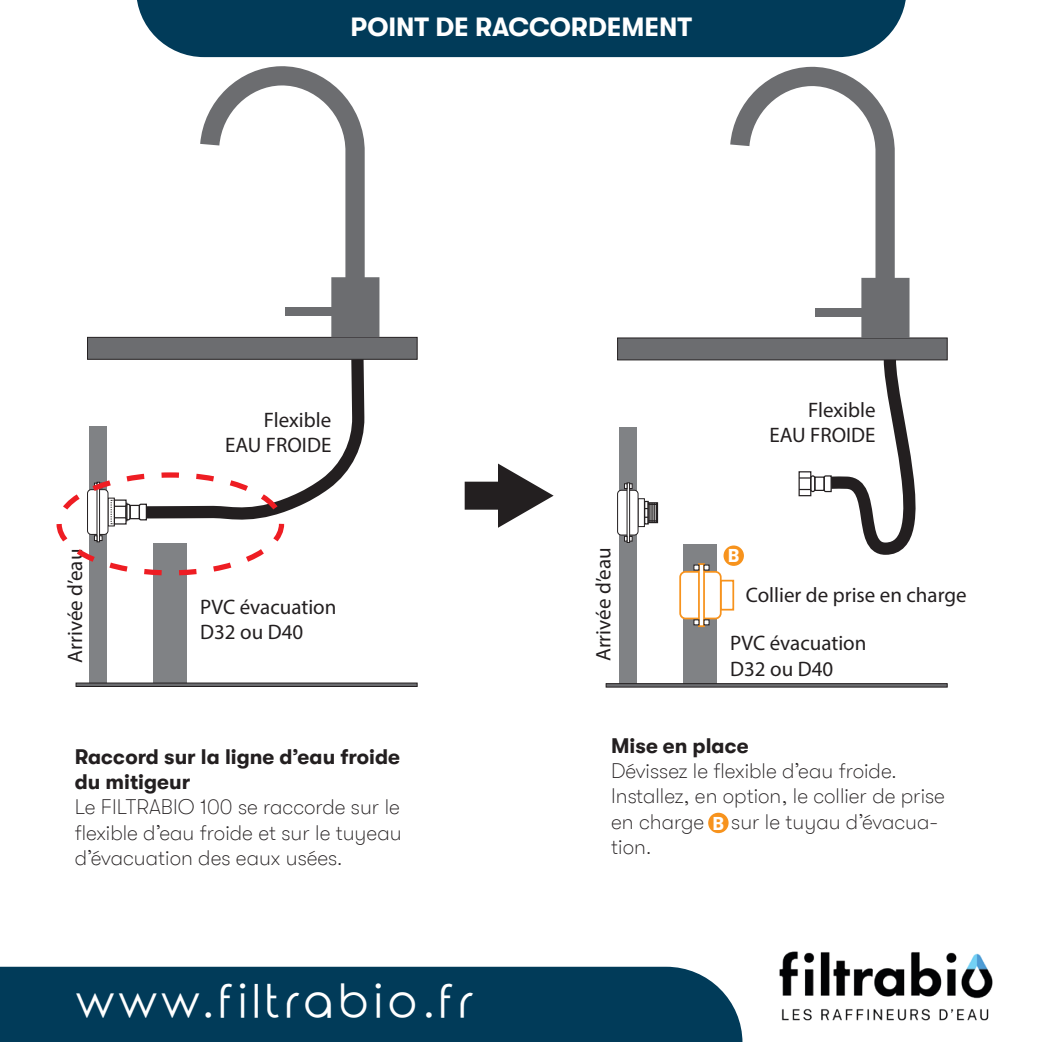
<style>
.page{position:relative;width:1042px;height:1042px;background:#fff}
.page>*{position:absolute;margin:0;border:0;box-sizing:border-box;transform-origin:0 0}
.t1{font:45.5px "Rounded Elegance";letter-spacing:.1em;color:#fff}
.t2{font:700 26.25px "GT Walsheim";color:#fff}
.t3{font:100 21px/25.2px "GT Walsheim";color:#231f20;text-align:justify}
.t4{font:21px/25.2px "Myriad Pro";color:#231f20;text-align:right}
.t5{font:700 21px/25.2px "GT Walsheim";color:#231f20}
.t6{font:700 18.55px "GT Walsheim";color:#fff}
</style>
<div class="page">
<div style="left:0;top:967px;width:742px;height:75px;background:#013b59"></div>
<div style="left:137px;top:0;width:769px;height:57px;background:#013b59"></div>
<svg style="left:87px;top:66px;width:330px;height:293px"></svg>
<div style="left:285px;top:307px;width:60px;height:9px;background:#6c6d70"></div>
<div style="left:153px;top:543px;width:34px;height:141px;background:#808285"></div>
<div style="left:89px;top:426px;width:17px;height:258px;background:#808285"></div>
<svg style="left:108px;top:498px;width:7px;height:28px"></svg>
<div style="left:88px;top:490px;width:20px;height:44px;background:#fff;border-radius:4px"></div>
<div style="left:87px;top:489px;width:21px;height:45px;border:1px solid #231f20;border-radius:4px"></div>
<div style="left:97px;top:482px;width:3px;height:60px;background:#fff;border:1px solid #231f20"></div>
<svg style="left:94px;top:483px;width:8px;height:5px"></svg>
<svg style="left:94px;top:535px;width:8px;height:6px"></svg>
<svg style="left:114px;top:499px;width:13px;height:25px"></svg>
<div style="left:125px;top:504px;width:6px;height:16px;border:1px solid #231f20;border-radius:2px"></div>
<div style="left:129px;top:505px;width:11px;height:14px;border:1px solid #231f20"></div>
<svg style="left:111px;top:500px;width:15px;height:24px"></svg>
<svg style="left:76px;top:683px;width:341px;height:4px"></svg>
<svg style="left:134px;top:347px;width:236px;height:190px"></svg>
<div style="left:683px;top:543px;width:34px;height:141px;background:#808285"></div>
<div style="left:720px;top:580px;width:14px;height:30px;background:#fff;border:2px solid #f7931d"></div>
<div style="left:680px;top:572px;width:41px;height:46px;background:#fff;border-radius:5px"></div>
<div style="left:679px;top:571px;width:42px;height:48px;border:2px solid #f7931d;border-radius:5px"></div>
<svg style="left:698px;top:570px;width:7px;height:57px"></svg>
<svg style="left:694px;top:620px;width:15px;height:5px"></svg>
<div style="left:619px;top:427px;width:17px;height:257px;background:#808285"></div>
<svg style="left:606px;top:683px;width:341px;height:4px"></svg>
<svg style="left:617px;top:66px;width:331px;height:504px"></svg>
<img style="left:779px;top:951px;width:214px;height:70px">
<div style="left:465px;top:482px;width:42px;height:28px;background:#231f20"></div>
<svg style="left:498px;top:463px;width:55px;height:65px"></svg>
<div style="left:56px;top:472px;width:228px;height:103px;border:5px dashed #ee1d23;border-radius:50%"></div>
<div style="left:723px;top:545px;width:21px;height:21px;background:#f7931d;border-radius:50%"></div>
<div style="left:708px;top:813px;width:20px;height:20px;background:#f7931d;border-radius:50%"></div>
<p class="t2" style="left:351px;top:12px;width:343px">POINT DE RACCORDEMENT</p>
<p class="t4" style="left:225px;top:407px;width:108px">Flexible<br>EAU FROIDE</p>
<p class="t4" style="left:769px;top:397px;width:108px">Flexible<br>EAU FROIDE</p>
<p class="t4" style="left:62px;top:663px;width:115px;rotate:-90deg">Arrivée d’eau</p>
<p class="t4" style="left:590px;top:661px;width:115px;rotate:-90deg">Arrivée d’eau</p>
<p class="t4" style="left:200px;top:594px;width:138px;text-align:left">PVC évacuation<br>D32 ou D40</p>
<p class="t6" style="left:728px;top:545px;width:13px">B</p>
<p class="t4" style="left:746px;top:582px;width:222px">Collier de prise en charge</p>
<p class="t4" style="left:730px;top:630px;width:138px;text-align:left">PVC évacuation<br>D32 ou D40</p>
<p class="t5" style="left:75px;top:744px;width:327px">Raccord sur la ligne d’eau froide du mitigeur</p>
<p class="t3" style="left:75px;top:795px;width:328px">Le FILTRABIO 100 se raccorde sur le flexible d’eau froide et sur le tuyeau d’évacuation des eaux usées.</p>
<h1 class="t1" style="left:76px;top:975px;width:398px">www.filtrabio.fr</h1>
<p class="t5" style="left:611px;top:733px;width:139px">Mise en place</p>
<p class="t3" style="left:611px;top:758px;width:335px;text-align:left">Dévissez le flexible d’eau froide.<br>Installez, en option, le collier de prise en charge</p>
<p class="t3" style="left:731px;top:809px;width:208px">sur le tuyau d’évacua-</p>
<p class="t6" style="left:712px;top:813px;width:13px">B</p>
<p class="t3" style="left:611px;top:834px;width:42px">tion.</p>
</div>
